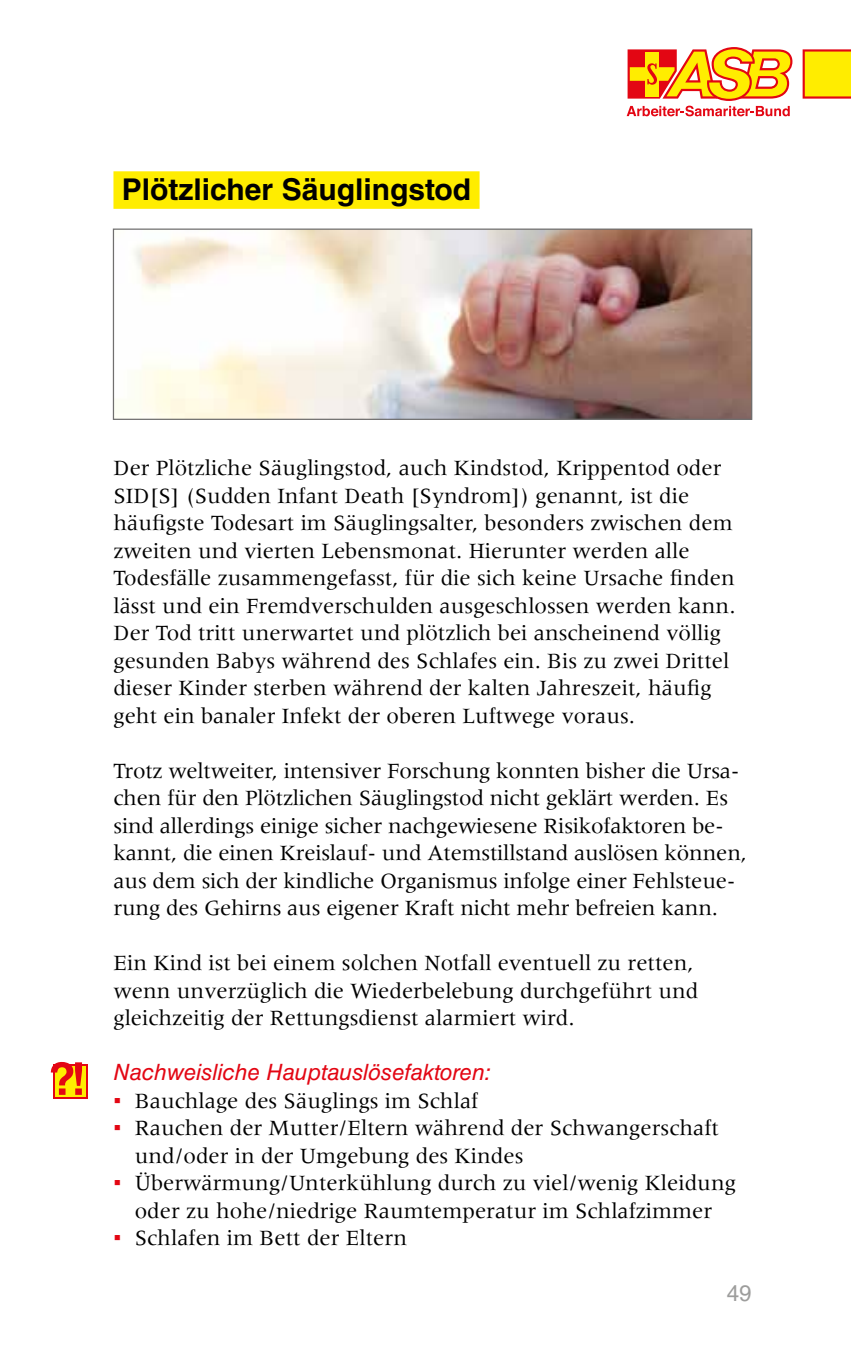
<style>
.page{position:relative;width:851px;height:1347px;background:#fff}
.page>*{position:absolute;margin:0;border:0;box-sizing:border-box;transform-origin:0 0}
.t1{font:700 30px "Helvetica LT Std";color:#000}
.t2{font:22.5px/27.5px "Meridien LT Std";color:#000}
.t3{font:italic 22.5px "Helvetica LT Std";color:#e30613}
.t4{font:22.5px "Helvetica LT Std";color:#9d9d9c}
.s1{font-family:"Arial";color:#e30613}
</style>
<div class="page">
<div style="left:113px;top:171px;width:366px;height:38px;background:#ffed00"></div>
<div style="left:53px;top:1064px;width:35px;height:34px;background:linear-gradient(to bottom,#ffed00,#ffed00)"></div>
<svg style="left:55px;top:1066px;width:30px;height:30px"></svg>
<svg style="left:51px;top:1062px;width:31px;height:32px"></svg>
<img style="left:115px;top:230px;width:635px;height:188px">
<div style="left:113px;top:228px;width:639px;height:192px;border:1px solid #706f6f"></div>
<svg style="left:626px;top:47px;width:166px;height:69px"></svg>
<svg style="left:802px;top:49px;width:48px;height:50px"></svg>
<h1 class="t1" style="left:122px;top:171px;width:351px">Plötzlicher Säuglingstod</h1>
<p class="t2" style="left:113px;top:454px;width:623px">Der Plötzliche Säuglingstod, auch Kindstod, Krippentod oder SID[S] (Sudden Infant Death [Syndrom]) genannt, ist die häufigste Todesart im Säuglingsalter, besonders zwischen dem zweiten und vierten Lebensmonat. Hierunter werden alle Todesfälle zusammengefasst, für die sich keine Ursache finden lässt und ein Fremdverschulden ausgeschlossen werden kann.<br>Der Tod tritt unerwartet und plötzlich bei anscheinend völlig gesunden Babys während des Schlafes ein. Bis zu zwei Drittel dieser Kinder sterben während der kalten Jahreszeit, häufig geht ein banaler Infekt der oberen Luftwege voraus.</p>
<p class="t2" style="left:113px;top:756px;width:635px">Trotz weltweiter, intensiver Forschung konnten bisher die Ursa&shy;chen für den Plötzlichen Säuglingstod nicht geklärt werden. Es sind allerdings einige sicher nachgewiesene Risikofaktoren be&shy;kannt, die einen Kreislauf- und Atemstillstand auslösen können, aus dem sich der kindliche Organismus infolge einer Fehlsteue&shy;rung des Gehirns aus eigener Kraft nicht mehr befreien kann.</p>
<p class="t2" style="left:113px;top:949px;width:586px">Ein Kind ist bei einem solchen Notfall eventuell zu retten, wenn unverzüglich die Wiederbelebung durchgeführt und gleichzeitig der Rettungsdienst alarmiert wird.</p>
<p class="t3" style="left:113px;top:1059px;width:379px">Nachweisliche Hauptauslösefaktoren:</p>
<p class="t2" style="left:113px;top:1086px;width:366px"><span class="s1">▪</span> Bauchlage des Säuglings im Schlaf</p>
<p class="t2" style="left:135px;top:1114px;width:585px;text-indent:-21px"><span class="s1">▪</span> Rauchen der Mutter/Eltern während der Schwangerschaft und/oder in der Umgebung des Kindes</p>
<p class="t2" style="left:113px;top:1169px;width:624px;text-align:center"><span class="s1">▪</span> Überwärmung/Unterkühlung durch zu viel/wenig Kleidung oder zu hohe/niedrige Raumtemperatur im Schlafzimmer</p>
<p class="t2" style="left:113px;top:1224px;width:295px"><span class="s1">▪</span> Schlafen im Bett der Eltern</p>
<p class="t4" style="left:726px;top:1279px;width:27px">49</p>
</div>
